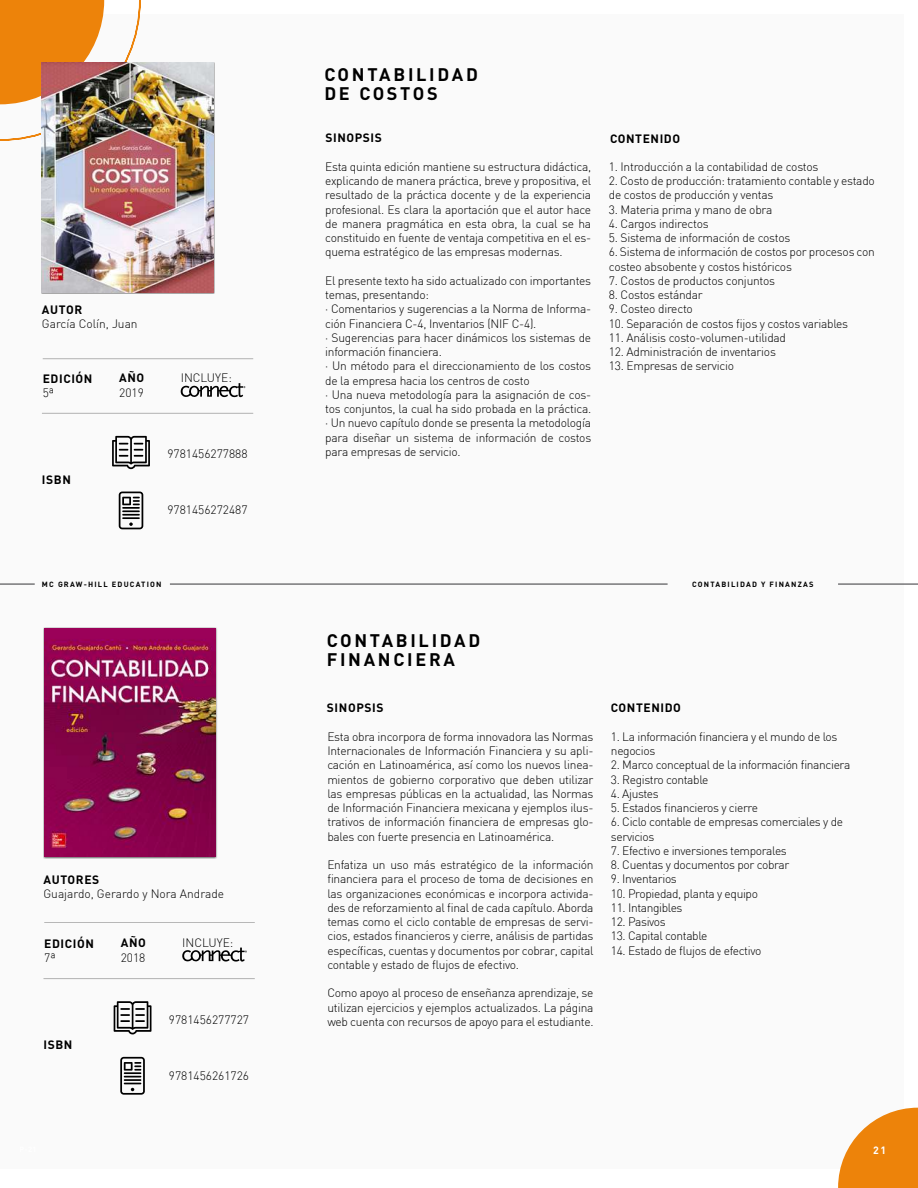
<style>
.page{position:relative;width:918px;height:1188px;background:#fff}
.page>*{position:absolute;margin:0;border:0;box-sizing:border-box;transform-origin:0 0}
.t1{font:700 18px/18.6px "DIN";letter-spacing:.15em;color:#000}
.t2{font:300 12px/14.2px "DIN";letter-spacing:-.02em;color:#000}
.t3{font:300 12px "DIN";color:#000}
.t4{font:700 12px "DIN";letter-spacing:.05em;color:#000}
.t5{font:700 10.5px "DIN";color:#fff}
.t6{font:700 7.5px "DIN";letter-spacing:.16em;color:#000}
</style>
<div class="page">
<div style="left:0;top:14px;width:903px;height:1154px;background:#fafafa"></div>
<svg style="left:0;top:0;width:141px;height:141px"></svg>
<svg style="left:838px;top:1108px;width:80px;height:80px"></svg>
<hr style="left:170px;top:584px;width:498px;height:1px;background:#353438">
<hr style="left:0;top:584px;width:35px;height:1px;background:#353438">
<hr style="left:838px;top:584px;width:80px;height:1px;background:#353438">
<hr style="left:43px;top:358px;width:210px;height:1px;background:#000">
<svg style="left:119px;top:492px;width:24px;height:37px"></svg>
<svg style="left:112px;top:436px;width:38px;height:33px"></svg>
<hr style="left:42px;top:413px;width:211px;height:1px;background:#000">
<div style="left:42px;top:62px;width:173px;height:232px;background:#000;opacity:.75"></div>
<img style="left:42px;top:63px;width:171px;height:230px">
<svg style="left:181px;top:383px;width:64px;height:14px"></svg>
<hr style="left:44px;top:922px;width:211px;height:1px;background:#000">
<svg style="left:120px;top:1057px;width:25px;height:38px"></svg>
<svg style="left:114px;top:1001px;width:37px;height:34px"></svg>
<hr style="left:43px;top:978px;width:212px;height:1px;background:#000">
<div style="left:43px;top:627px;width:175px;height:232px;background:#000;opacity:.75"></div>
<img style="left:44px;top:628px;width:171px;height:228px">
<svg style="left:182px;top:948px;width:65px;height:14px"></svg>
<p class="t4" style="left:42px;top:301px;width:42px">AUTOR</p>
<p class="t3" style="left:42px;top:316px;width:97px">García Colín, Juan</p>
<p class="t4" style="left:43px;top:370px;width:51px">EDICIÓN</p>
<p class="t2" style="left:43px;top:386px;width:13px">5ª</p>
<p class="t4" style="left:119px;top:370px;width:27px">AÑO</p>
<p class="t2" style="left:119px;top:385px;width:26px">2019</p>
<p class="t4" style="left:42px;top:472px;width:30px">ISBN</p>
<p class="t3" style="left:181px;top:371px;width:53px">INCLUYE:</p>
<p class="t3" style="left:167px;top:447px;width:82px">9781456277888</p>
<p class="t3" style="left:167px;top:503px;width:82px">9781456272487</p>
<h1 class="t1" style="left:324px;top:64px;width:155px">CONTABILIDAD<br>DE COSTOS</h1>
<p class="t4" style="left:325px;top:130px;width:58px">SINOPSIS</p>
<p class="t2" style="left:325px;top:159px;width:268px;text-align:justify">Esta quinta edición mantiene su estructura didáctica, explicando de manera práctica, breve y propositiva, el resultado de la práctica docente y de la experiencia profesional. Es clara la aportación que el autor hace de manera pragmática en esta obra, la cual se ha constituido en fuente de ventaja competitiva en el es&shy;quema estratégico de las empresas modernas.</p>
<p class="t2" style="left:325px;top:273px;width:268px">El presente texto ha sido actualizado con importantes temas, presentando:<br>· Comentarios y sugerencias a la Norma de Informa&shy;ción Financiera C-4, Inventarios (NIF C-4).<br>· Sugerencias para hacer dinámicos los sistemas de información financiera.<br>· Un método para el direccionamiento de los costos de la empresa hacia los centros de costo<br>· Una nueva metodología para la asignación de cos&shy;tos conjuntos, la cual ha sido probada en la práctica. · Un nuevo capítulo donde se presenta la metodología para diseñar un sistema de información de costos para empresas de servicio.</p>
<p class="t4" style="left:610px;top:130px;width:72px">CONTENIDO</p>
<p class="t2" style="left:609px;top:159px;width:211px">1. Introducción a la contabilidad de costos</p>
<p class="t2" style="left:609px;top:174px;width:268px">2. Costo de producción: tratamiento contable y estado de costos de producción y ventas</p>
<p class="t2" style="left:609px;top:202px;width:165px">3. Materia prima y mano de obra</p>
<p class="t2" style="left:609px;top:216px;width:101px">4. Cargos indirectos</p>
<p class="t2" style="left:609px;top:231px;width:183px">5. Sistema de información de costos</p>
<p class="t2" style="left:609px;top:245px;width:268px">6. Sistema de información de costos por procesos con costeo absobente y costos históricos</p>
<p class="t2" style="left:609px;top:273px;width:168px">7. Costos de productos conjuntos</p>
<p class="t2" style="left:609px;top:288px;width:95px">8. Costos estándar</p>
<p class="t2" style="left:609px;top:302px;width:86px">9. Costeo directo</p>
<p class="t2" style="left:609px;top:316px;width:241px">10. Separación de costos fijos y costos variables</p>
<p class="t2" style="left:609px;top:330px;width:179px">11. Análisis costo-volumen-utilidad</p>
<p class="t2" style="left:609px;top:345px;width:169px">12. Administración de inventarios</p>
<p class="t2" style="left:609px;top:359px;width:127px">13. Empresas de servicio</p>
<p class="t6" style="left:42px;top:579px;width:121px">MC GRAW-HILL EDUCATION</p>
<p class="t6" style="left:692px;top:579px;width:123px">CONTABILIDAD Y FINANZAS</p>
<p class="t4" style="left:43px;top:871px;width:57px">AUTORES</p>
<p class="t3" style="left:43px;top:886px;width:182px">Guajardo, Gerardo y Nora Andrade</p>
<p class="t4" style="left:121px;top:935px;width:27px">AÑO</p>
<p class="t2" style="left:121px;top:950px;width:26px">2018</p>
<p class="t4" style="left:44px;top:935px;width:51px">EDICIÓN</p>
<p class="t2" style="left:44px;top:950px;width:13px">7ª</p>
<p class="t3" style="left:182px;top:935px;width:53px">INCLUYE:</p>
<p class="t4" style="left:43px;top:1037px;width:30px">ISBN</p>
<p class="t3" style="left:169px;top:1012px;width:82px">9781456277727</p>
<p class="t3" style="left:169px;top:1068px;width:82px">9781456261726</p>
<h1 class="t1" style="left:327px;top:631px;width:155px">CONTABILIDAD<br>FINANCIERA</h1>
<p class="t4" style="left:327px;top:700px;width:58px">SINOPSIS</p>
<p class="t2" style="left:327px;top:729px;width:268px;text-align:justify">Esta obra incorpora de forma innovadora las Normas Internacionales de Información Financiera y su apli&shy;cación en Latinoamérica, así como los nuevos linea&shy;mientos de gobierno corporativo que deben utilizar las empresas públicas en la actualidad, las Normas de Información Financiera mexicana y ejemplos ilus&shy;trativos de información financiera de empresas glo&shy;bales con fuerte presencia en Latinoamérica.</p>
<p class="t2" style="left:327px;top:858px;width:268px;text-align:justify">Enfatiza un uso más estratégico de la información financiera para el proceso de toma de decisiones en las organizaciones económicas e incorpora activida&shy;des de reforzamiento al final de cada capítulo. Aborda temas como el ciclo contable de empresas de servi&shy;cios, estados financieros y cierre, análisis de partidas específicas, cuentas y documentos por cobrar, capital contable y estado de flujos de efectivo.</p>
<p class="t2" style="left:327px;top:986px;width:268px;text-align:justify">Como apoyo al proceso de enseñanza aprendizaje, se utilizan ejercicios y ejemplos actualizados. La página web cuenta con recursos de apoyo para el estudiante.</p>
<p class="t4" style="left:611px;top:700px;width:72px">CONTENIDO</p>
<p class="t2" style="left:611px;top:729px;width:228px">1. La información financiera y el mundo de los negocios</p>
<p class="t2" style="left:611px;top:758px;width:241px">2. Marco conceptual de la información financiera</p>
<p class="t2" style="left:611px;top:772px;width:99px">3. Registro contable</p>
<p class="t2" style="left:611px;top:786px;width:49px">4. Ajustes</p>
<p class="t2" style="left:611px;top:801px;width:149px">5. Estados financieros y cierre</p>
<p class="t2" style="left:611px;top:815px;width:234px">6. Ciclo contable de empresas comerciales y de servicios</p>
<p class="t2" style="left:611px;top:843px;width:177px">7. Efectivo e inversiones temporales</p>
<p class="t2" style="left:611px;top:858px;width:180px">8. Cuentas y documentos por cobrar</p>
<p class="t2" style="left:611px;top:872px;width:67px">9. Inventarios</p>
<p class="t2" style="left:611px;top:886px;width:149px">10. Propiedad, planta y equipo</p>
<p class="t2" style="left:611px;top:900px;width:73px">11. Intangibles</p>
<p class="t2" style="left:611px;top:915px;width:56px">12. Pasivos</p>
<p class="t2" style="left:611px;top:929px;width:98px">13. Capital contable</p>
<p class="t2" style="left:611px;top:943px;width:152px">14. Estado de flujos de efectivo</p>
<p class="t5" style="left:873px;top:1143px;width:15px">21</p>
</div>
